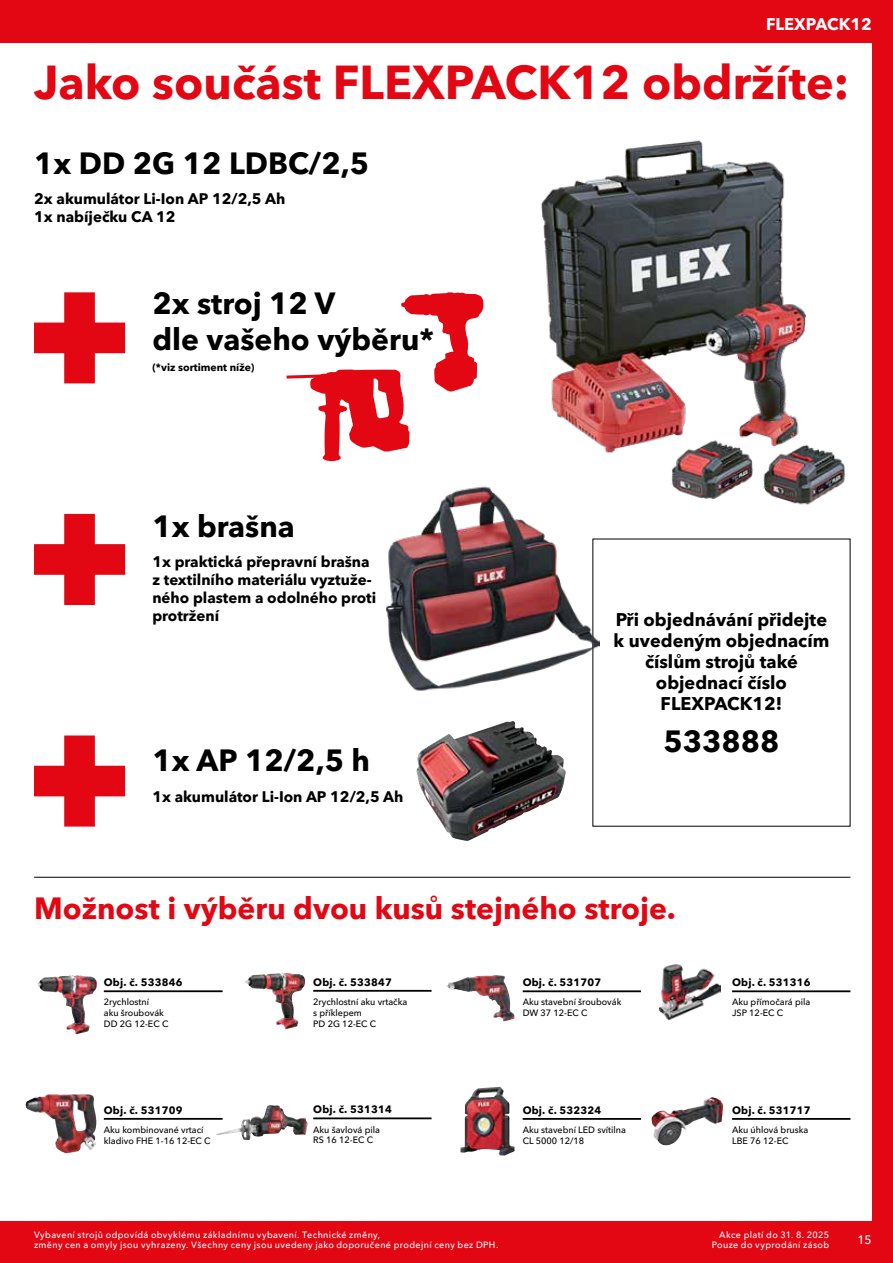
<style>
.page{position:relative;width:893px;height:1263px;background:#e30613}
.page>*{position:absolute;margin:0;border:0;box-sizing:border-box;transform-origin:0 0}
.t1{font:700 46.5px "Avenir Next W1 G";color:#e30613}
.t2{font:700 30px/36px "Avenir Next W1 G";color:#000}
.t3{font:700 30px "Avenir Next W1 G";color:#e30613}
.t4{font:700 18px/21px "Avenir Next W1 G";color:#000;text-align:center}
.t5{font:700 16.5px "Avenir Next W1 G";color:#fff}
.t6{font:700 15px/18px "Avenir Next W1 G";color:#000}
.t7{font:500 12px "Avenir Next W1 G";color:#fff}
.t8{font:700 10.5px "Avenir Next W1 G";letter-spacing:.02em;color:#000}
.t9{font:700 10.5px "Avenir Next W1 G";color:#000}
.t10{font:500 9px/10.8px "Avenir Next W1 G";color:#000}
.t11{font:500 9px/10.8px "Avenir Next W1 G";letter-spacing:.045em;color:#fff;text-align:right}
</style>
<div class="page">
<div style="left:0;top:43px;width:872px;height:1177px;background:#fff"></div>
<hr style="left:523px;top:990px;width:118px;height:2px;background:#000">
<hr style="left:313px;top:990px;width:119px;height:2px;background:#000">
<hr style="left:104px;top:990px;width:119px;height:2px;background:#000">
<hr style="left:523px;top:1118px;width:118px;height:2px;background:#000">
<hr style="left:313px;top:1117px;width:119px;height:2px;background:#000">
<hr style="left:104px;top:1118px;width:119px;height:2px;background:#000">
<hr style="left:732px;top:990px;width:118px;height:2px;background:#000">
<hr style="left:732px;top:1118px;width:118px;height:2px;background:#000">
<hr style="left:34px;top:877px;width:816px;height:1px;background:#000">
<img style="left:386px;top:486px;width:214px;height:209px">
<img style="left:38px;top:975px;width:59px;height:59px">
<img style="left:26px;top:1094px;width:70px;height:59px">
<img style="left:417px;top:721px;width:149px;height:120px">
<img style="left:245px;top:973px;width:60px;height:56px">
<img style="left:217px;top:1105px;width:91px;height:35px">
<img style="left:447px;top:975px;width:53px;height:35px">
<img style="left:659px;top:964px;width:61px;height:56px">
<img style="left:460px;top:1087px;width:55px;height:68px">
<img style="left:652px;top:1097px;width:61px;height:48px">
<svg style="left:286px;top:292px;width:197px;height:169px"></svg>
<img style="left:501px;top:140px;width:344px;height:374px">
<svg style="left:34px;top:292px;width:91px;height:91px"></svg>
<svg style="left:34px;top:514px;width:91px;height:91px"></svg>
<svg style="left:34px;top:735px;width:91px;height:91px"></svg>
<h3 class="t5" style="left:766px;top:11px;width:107px">FLEXPACK12</h3>
<h1 class="t1" style="left:34px;top:46px;width:816px">Jako součást FLEXPACK12 obdržíte:</h1>
<h2 class="t2" style="left:34px;top:143px;width:336px">1x DD 2G 12 LDBC/2,5</h2>
<h3 class="t6" style="left:34px;top:189px;width:253px">2x akumulátor Li-Ion AP 12/2,5 Ah<br>1x nabíječku CA 12</h3>
<h2 class="t2" style="left:152px;top:283px;width:283px">2x stroj 12 V<br>dle vašeho výběru*</h2>
<p class="t9" style="left:152px;top:359px;width:104px">(*viz sortiment níže)</p>
<h2 class="t2" style="left:152px;top:506px;width:144px">1x brašna</h2>
<h3 class="t6" style="left:152px;top:552px;width:225px">1x praktická přepravní brašna z textilního materiálu vyztuže&shy;ného plastem a odolného proti protržení</h3>
<h2 class="t2" style="left:152px;top:740px;width:219px">1x AP 12/2,5 h</h2>
<h3 class="t6" style="left:152px;top:786px;width:253px">1x akumulátor Li-Ion AP 12/2,5 Ah</h3>
<h3 class="t4" style="left:614px;top:608px;width:217px">Při objednávání přidejte k uvedeným objednacím číslům strojů také objednací číslo<br>FLEXPACK12!</h3>
<h2 class="t2" style="left:663px;top:721px;width:118px">533888</h2>
<h2 class="t3" style="left:34px;top:885px;width:643px">Možnost i výběru dvou kusů stejného stroje.</h2>
<p class="t8" style="left:104px;top:974px;width:80px">Obj. č. 533846</p>
<p class="t10" style="left:104px;top:996px;width:66px">2rychlostní<br>aku šroubovák<br>DD 2G 12-EC C</p>
<p class="t8" style="left:313px;top:973px;width:80px">Obj. č. 533847</p>
<p class="t10" style="left:313px;top:995px;width:95px">2rychlostní aku vrtačka s příklepem<br>PD 2G 12-EC C</p>
<p class="t8" style="left:523px;top:974px;width:80px">Obj. č. 531707</p>
<p class="t10" style="left:523px;top:996px;width:100px">Aku stavební šroubovák<br>DW 37 12-EC C</p>
<p class="t8" style="left:732px;top:974px;width:80px">Obj. č. 531316</p>
<p class="t10" style="left:732px;top:996px;width:80px">Aku přímočará pila<br>JSP 12-EC C</p>
<p class="t8" style="left:104px;top:1101px;width:80px">Obj. č. 531709</p>
<p class="t10" style="left:104px;top:1123px;width:108px">Aku kombinované vrtací kladivo FHE 1-16 12-EC C</p>
<p class="t8" style="left:313px;top:1101px;width:80px">Obj. č. 531314</p>
<p class="t10" style="left:313px;top:1123px;width:68px">Aku šavlová pila<br>RS 16 12-EC C</p>
<p class="t8" style="left:523px;top:1102px;width:80px">Obj. č. 532324</p>
<p class="t10" style="left:523px;top:1124px;width:105px">Aku stavební LED svítilna<br>CL 5000 12/18</p>
<p class="t8" style="left:732px;top:1102px;width:80px">Obj. č. 531717</p>
<p class="t10" style="left:732px;top:1124px;width:78px">Aku úhlová bruska<br>LBE 76 12-EC</p>
<p class="t11" style="left:34px;top:1228px;width:466px;text-align:left">Vybavení strojů odpovídá obvyklému základnímu vybavení. Technické změny,<br>změny cen a omyly jsou vyhrazeny. Všechny ceny jsou uvedeny jako doporučené prodejní ceny bez DPH.</p>
<p class="t11" style="left:712px;top:1228px;width:119px">Akce platí do 31. 8. 2025<br>Pouze do vyprodání zásob</p>
<h3 class="t7" style="left:857px;top:1230px;width:16px">15</h3>
</div>
